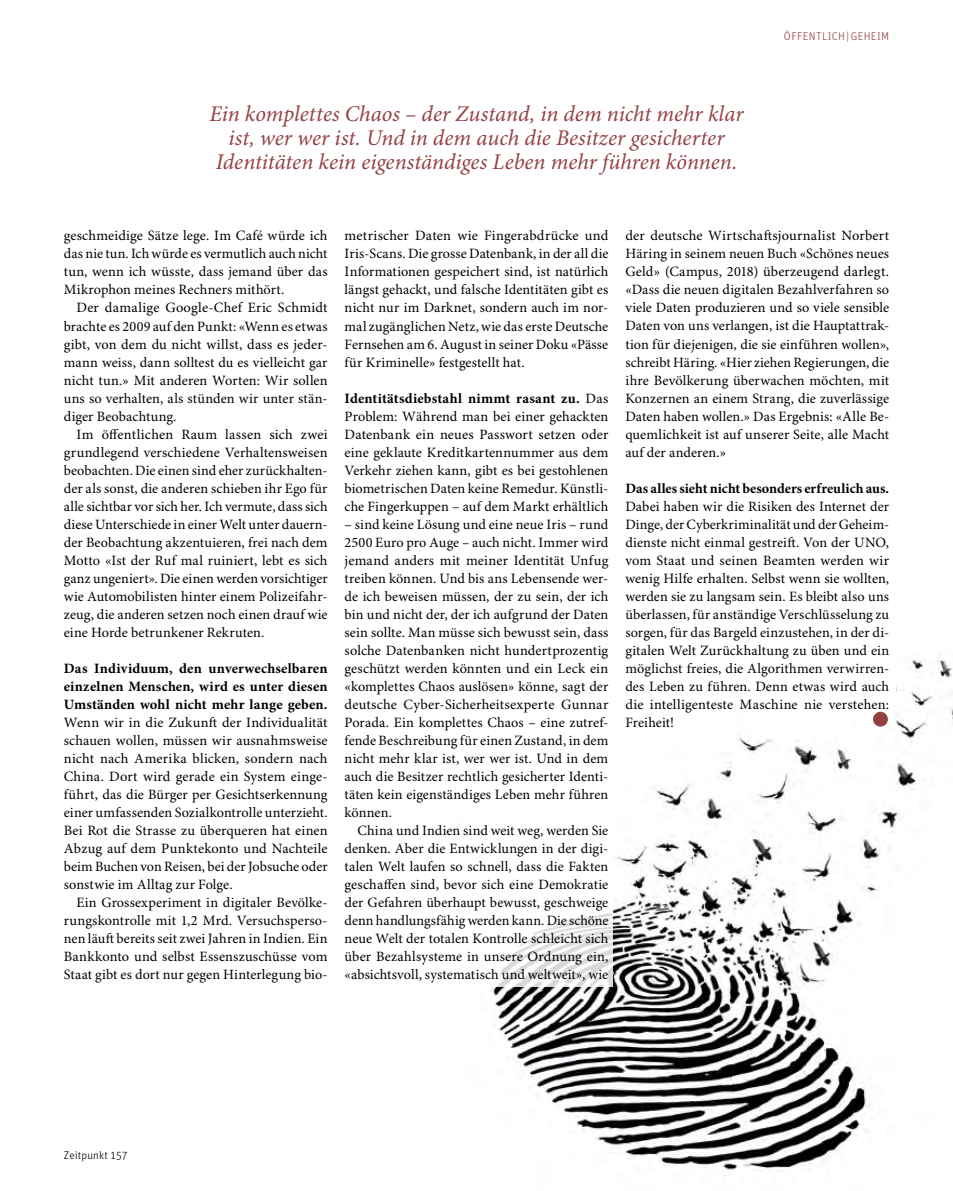
<style>
.page{position:relative;width:953px;height:1191px;background:#fff}
.page>*{position:absolute;margin:0;border:0;box-sizing:border-box;transform-origin:0 0}
.t1{font:italic 22.5px/24px "Minion Pro";color:#944144;text-align:center}
.t2{font:14.25px/18px "Minion Pro";letter-spacing:.005em;color:#000;text-align:justify}
.t3{font:700 14.25px/18px "Minion Pro";letter-spacing:.005em;color:#000;text-align:justify}
.t4{font:300 11.25px "Unit OT";letter-spacing:.03em;color:#944144}
.t5{font:300 11.25px "Unit OT";letter-spacing:.015em;color:#000}
.s1{font-weight:700}
</style>
<div class="page">
<img style="left:491px;top:659px;width:461px;height:511px">
<div style="left:336px;top:842px;width:276px;height:144px;background:#fff"></div>
<div style="left:873px;top:711px;width:14px;height:15px;background:#944144;border-radius:50%"></div>
<h1 class="t1" style="left:209px;top:103px;width:535px">Ein komplettes Chaos – der Zustand, in dem nicht mehr klar ist, wer wer ist. Und in dem auch die Besitzer gesicherter<br>Identitäten kein eigenständiges Leben mehr führen können.</h1>
<p class="t4" style="left:784px;top:29px;width:107px">ÖFFENTLICH|GEHEIM</p>
<p class="t2" style="left:64px;top:227px;width:265px">geschmeidige Sätze lege. Im Café würde ich das nie tun. Ich würde es vermutlich auch nicht tun, wenn ich wüsste, dass jemand über das Mikrophon meines Rechners mithört.</p>
<p class="t2" style="left:64px;top:299px;width:265px;text-indent:13px">Der damalige Google-Chef Eric Schmidt brachte es 2009 auf den Punkt: «Wenn es etwas gibt, von dem du nicht willst, dass es jeder&shy;mann weiss, dann solltest du es vielleicht gar nicht tun.» Mit anderen Worten: Wir sollen uns so verhalten, als stünden wir unter stän&shy;diger Beobachtung.</p>
<p class="t2" style="left:64px;top:425px;width:265px;text-indent:13px">Im öffentlichen Raum lassen sich zwei grundlegend verschiedene Verhaltensweisen beobachten. Die einen sind eher zurückhalten&shy;der als sonst, die anderen schieben ihr Ego für alle sichtbar vor sich her. Ich vermute, dass sich diese Unterschiede in einer Welt unter dauern&shy;der Beobachtung akzentuieren, frei nach dem Motto «Ist der Ruf mal ruiniert, lebt es sich ganz ungeniert». Die einen werden vorsichtiger wie Automobilisten hinter einem Polizeifahr&shy;zeug, die anderen setzen noch einen drauf wie eine Horde betrunkener Rekruten.</p>
<p class="t3" style="left:64px;top:659px;width:265px">Das Individuum, den unverwechselbaren einzelnen Menschen, wird es unter diesen Umständen wohl nicht mehr lange geben.</p>
<p class="t2" style="left:64px;top:713px;width:265px">Wenn wir in die Zukunft der Individualität schauen wollen, müssen wir ausnahmsweise nicht nach Amerika blicken, sondern nach China. Dort wird gerade ein System einge&shy;führt, das die Bürger per Gesichtserkennung einer umfassenden Sozialkontrolle unterzieht.<br>Bei Rot die Strasse zu überqueren hat einen Abzug auf dem Punktekonto und Nachteile beim Buchen von Reisen, bei der Jobsuche oder sonstwie im Alltag zur Folge.</p>
<p class="t2" style="left:64px;top:893px;width:265px;text-indent:13px">Ein Grossexperiment in digitaler Bevölke&shy;rungskontrolle mit 1,2 Mrd. Versuchsperso&shy;nen läuft bereits seit zwei Jahren in Indien. Ein Bankkonto und selbst Essenszuschüsse vom Staat gibt es dort nur gegen Hinterlegung bio-</p>
<p class="t2" style="left:344px;top:227px;width:265px">metrischer Daten wie Fingerabdrücke und Iris-Scans. Die grosse Datenbank, in der all die Informationen gespeichert sind, ist natürlich längst gehackt, und falsche Identitäten gibt es nicht nur im Darknet, sondern auch im nor&shy;mal zugänglichen Netz, wie das erste Deutsche Fernsehen am 6. August in seiner Doku «Pässe für Kriminelle» festgestellt hat.</p>
<p class="t2" style="left:344px;top:389px;width:265px"><span class="s1">Identitätsdiebstahl nimmt rasant zu.</span> Das Problem: Während man bei einer gehackten Datenbank ein neues Passwort setzen oder eine geklaute Kreditkartennummer aus dem Verkehr ziehen kann, gibt es bei gestohlenen biometrischen Daten keine Remedur. Künstli&shy;che Fingerkuppen – auf dem Markt erhältlich</p>
<p class="t2" style="left:344px;top:515px;width:265px">– sind keine Lösung und eine neue Iris – rund 2500 Euro pro Auge – auch nicht. Immer wird jemand anders mit meiner Identität Unfug treiben können. Und bis ans Lebensende wer&shy;de ich beweisen müssen, der zu sein, der ich bin und nicht der, der ich aufgrund der Daten sein sollte. Man müsse sich bewusst sein, dass solche Datenbanken nicht hundertprozentig geschützt werden könnten und ein Leck ein «komplettes Chaos auslösen» könne, sagt der deutsche Cyber-Sicherheitsexperte Gunnar Porada. Ein komplettes Chaos – eine zutref&shy;fende Beschreibung für einen Zustand, in dem nicht mehr klar ist, wer wer ist. Und in dem auch die Besitzer rechtlich gesicherter Identi&shy;täten kein eigenständiges Leben mehr führen können.</p>
<p class="t2" style="left:344px;top:821px;width:265px;text-indent:13px">China und Indien sind weit weg, werden Sie denken. Aber die Entwicklungen in der digi&shy;talen Welt laufen so schnell, dass die Fakten geschaffen sind, bevor sich eine Demokratie der Gefahren überhaupt bewusst, geschweige denn handlungsfähig werden kann. Die schöne neue Welt der totalen Kontrolle schleicht sich über Bezahlsysteme in unsere Ordnung ein, «absichtsvoll, systematisch und weltweit», wie</p>
<p class="t2" style="left:625px;top:227px;width:265px">der deutsche Wirtschaftsjournalist Norbert Häring in seinem neuen Buch «Schönes neues Geld» (Campus, 2018) überzeugend darlegt. «Dass die neuen digitalen Bezahlverfahren so viele Daten produzieren und so viele sensible Daten von uns verlangen, ist die Hauptattrak&shy;tion für diejenigen, die sie einführen wollen», schreibt Häring. «Hier ziehen Regierungen, die ihre Bevölkerung überwachen möchten, mit Konzernen an einem Strang, die zuverlässige Daten haben wollen.» Das Ergebnis: «Alle Be&shy;quemlichkeit ist auf unserer Seite, alle Macht auf der anderen.»</p>
<p class="t3" style="left:625px;top:479px;width:265px">Das alles sieht nicht besonders erfreulich aus.</p>
<p class="t2" style="left:625px;top:497px;width:265px">Dabei haben wir die Risiken des Internet der Dinge, der Cyberkriminalität und der Geheim&shy;dienste nicht einmal gestreift. Von der UNO, vom Staat und seinen Beamten werden wir wenig Hilfe erhalten. Selbst wenn sie wollten, werden sie zu langsam sein. Es bleibt also uns überlassen, für anständige Verschlüsselung zu sorgen, für das Bargeld einzustehen, in der di&shy;gitalen Welt Zurückhaltung zu üben und ein möglichst freies, die Algorithmen verwirren&shy;des Leben zu führen. Denn etwas wird auch die intelligenteste Maschine nie verstehen:<br>Freiheit!</p>
<p class="t5" style="left:64px;top:1148px;width:65px">Zeitpunkt 157</p>
</div>
